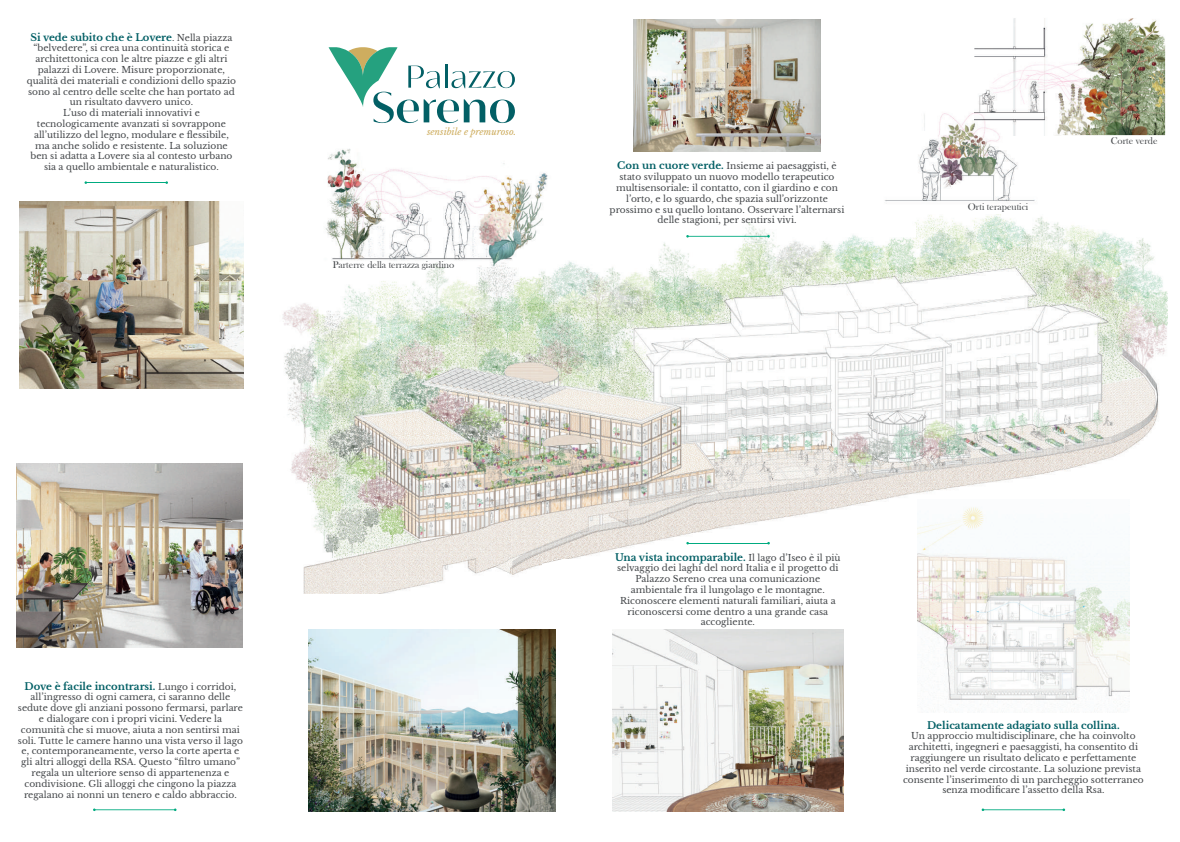
<style>
.page{position:relative;width:1180px;height:842px;background:#fff}
.page>*{position:absolute;margin:0;border:0;box-sizing:border-box;transform-origin:0 0}
.t1{font:700 10px "Libre Baskerville";color:#025f65}
.t2{font:10px "Bask Old Face";color:#434649}
.t3{font:9px/10.8px "Libre Baskerville";color:#434649;text-align:center}
.t4{font:italic 9px "Libre Baskerville";color:#cead5f}
.s1{font-weight:400;font-size:9px;color:#434649}
.s2{font-weight:700;font-size:10px;color:#025f65}
</style>
<div class="page">
<img style="left:282px;top:303px;width:51px;height:291px">
<img style="left:542px;top:215px;width:625px;height:372px">
<img style="left:333px;top:266px;width:209px;height:328px">
<hr style="left:688px;top:236px;width:79px;height:1px;background:#00ab80">
<hr style="left:983px;top:809px;width:79px;height:1px;background:#00ab80">
<hr style="left:86px;top:182px;width:80px;height:1px;background:#00ab80">
<hr style="left:688px;top:543px;width:79px;height:1px;background:#00ab80">
<hr style="left:95px;top:809px;width:79px;height:1px;background:#00ab80">
<img style="left:325px;top:148px;width:228px;height:118px">
<img style="left:20px;top:201px;width:223px;height:188px">
<img style="left:308px;top:630px;width:247px;height:181px">
<img style="left:633px;top:19px;width:187px;height:132px">
<img style="left:917px;top:500px;width:212px;height:212px">
<img style="left:974px;top:18px;width:190px;height:117px">
<img style="left:884px;top:113px;width:161px;height:88px">
<img style="left:974px;top:77px;width:78px;height:58px">
<img style="left:17px;top:463px;width:226px;height:185px">
<img style="left:612px;top:629px;width:231px;height:182px">
<svg style="left:328px;top:47px;width:187px;height:76px"></svg>
<p class="t1" style="left:30px;top:31px;width:203px">Si vede subito che è Lovere<span class="s1">. Nella piazza</span></p>
<p class="t3" style="left:27px;top:43px;width:211px">“belvedere”, si crea una continuità storica e architettonica con le altre piazze e gli altri palazzi di Lovere. Misure proporzionate, qualità dei materiali e condizioni dello spazio sono al centro delle scelte che han portato ad un risultato davvero unico.<br>L’uso di materiali innovativi e tecnologicamente avanzati si sovrappone all’utilizzo del legno, modulare e flessibile, ma anche solido e resistente. La soluzione ben si adatta a Lovere sia al contesto urbano sia a quello ambientale e naturalistico.</p>
<p class="t4" style="left:427px;top:126px;width:90px">sensibile e premuroso.</p>
<p class="t2" style="left:332px;top:259px;width:123px">Parterre della terrazza giardino</p>
<p class="t3" style="left:609px;top:161px;width:236px"><span class="s2">Con un cuore verde.</span> Insieme ai paesaggisti, è stato sviluppato un nuovo modello terapeutico multisensoriale: il contatto, con il giardino e con l’orto, e lo sguardo, che spazia sull’orizzonte prossimo e su quello lontano. Osservare l’alternarsi delle stagioni, per sentirsi vivi.</p>
<p class="t2" style="left:967px;top:201px;width:62px">Orti terapeutici</p>
<p class="t2" style="left:1110px;top:135px;width:48px">Corte verde</p>
<p class="t1" style="left:25px;top:680px;width:213px">Dove è facile incontrarsi. <span class="s1">Lungo i corridoi,</span></p>
<p class="t3" style="left:18px;top:692px;width:226px">all’ingresso di ogni camera, ci saranno delle sedute dove gli anziani possono fermarsi, parlare e dialogare con i propri vicini. Vedere la comunità che si muove, aiuta a non sentirsi mai soli. Tutte le camere hanno una vista verso il lago e, contemporaneamente, verso la corte aperta e gli altri alloggi della RSA. Questo “filtro umano” regala un ulteriore senso di appartenenza e condivisione. Gli alloggi che cingono la piazza regalano ai nonni un tenero e caldo abbraccio.</p>
<p class="t1" style="left:615px;top:551px;width:227px">Una vista incomparabile. <span class="s1">Il lago d’Iseo è il più</span></p>
<p class="t3" style="left:617px;top:563px;width:223px">selvaggio dei laghi del nord Italia e il progetto di Palazzo Sereno crea una comunicazione ambientale fra il lungolago e le montagne.<br>Riconoscere elementi naturali familiari, aiuta a riconoscersi come dentro a una grande casa accogliente.</p>
<p class="t1" style="left:927px;top:719px;width:194px">Delicatamente adagiato sulla collina.</p>
<p class="t3" style="left:902px;top:731px;width:242px">Un approccio multidisciplinare, che ha coinvolto architetti, ingegneri e paesaggisti, ha consentito di raggiungere un risultato delicato e perfettamente inserito nel verde circostante. La soluzione prevista consente l’inserimento di un parcheggio sotterraneo senza modificare l’assetto della Rsa.</p>
</div>
